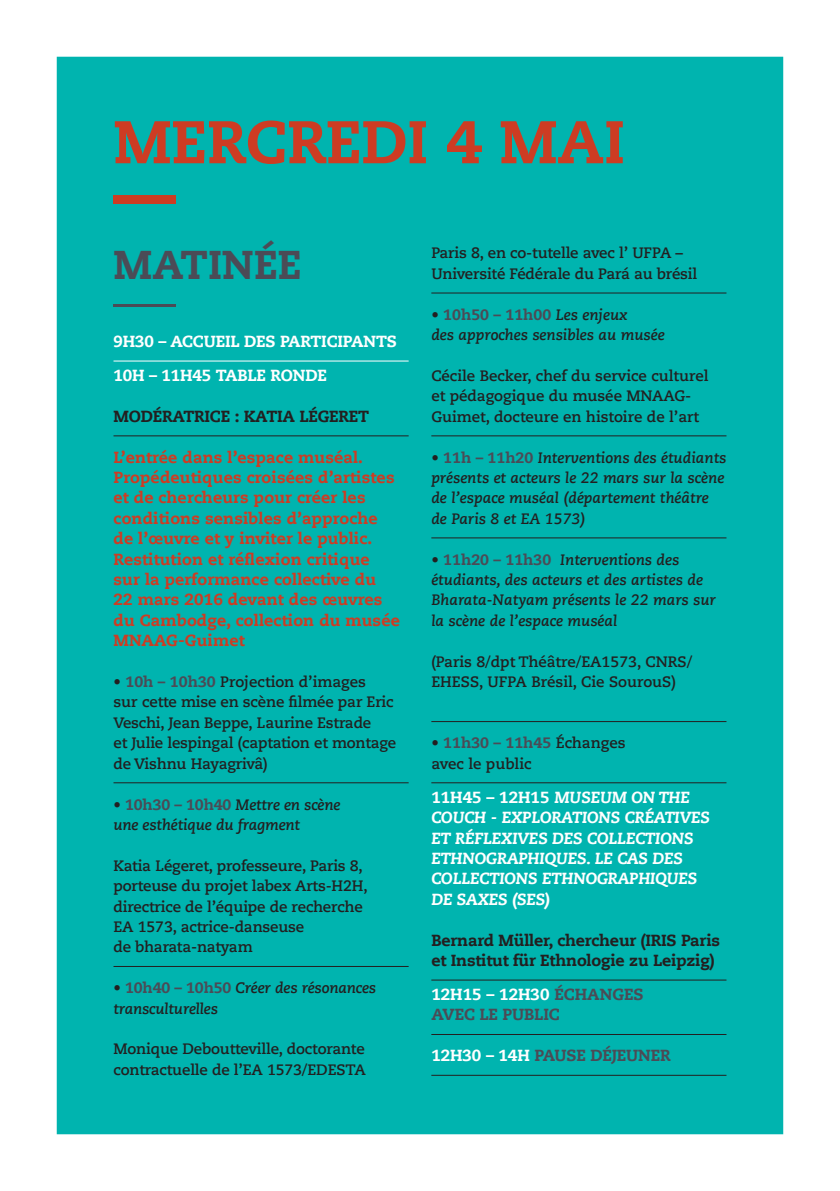
<style>
.page{position:relative;width:840px;height:1191px;background:#fff}
.page>*{position:absolute;margin:0;border:0;box-sizing:border-box;transform-origin:0 0}
.t1{font:800 60px "Caecilia Com 85";color:#cd3c23}
.t2{font:800 40px "Caecilia Com 85";color:#4b4b56}
.t3{font:800 16px/20.4px "Caecilia Com 85";letter-spacing:.01em;color:#cd3c23}
.t4{font:italic 800 16px/20.4px "Caecilia Com 86";letter-spacing:-.01em;color:#fff}
.t5{font:800 16px/20.4px "Caecilia Com 85";letter-spacing:-.01em;color:#231f20}
.t6{font:800 16px/34px "Caecilia Com 85";letter-spacing:-.01em;color:#fff}
.t7{font:800 16px/20.4px "Caecilia Com 85";letter-spacing:-.005em;color:#4b4b56}
.t8{font:700 15px/20.4px "Caecilia Com 75";letter-spacing:-.01em;color:#231f20}
.t9{font:italic 700 15px/20.4px "Caecilia Com 76";color:#231f20}
.t10{font:800 15px "Caecilia Com 85";color:#4b4b56}
.s1{font-family:"Caecilia Com 85";font-weight:800;color:#4b4b56}
.s2{font-family:"Caecilia Com 75";font-style:normal}
.s3{font-family:"Caecilia Com 85";font-weight:800;font-style:normal;color:#4b4b56}
.s4{font-family:"Caecilia Com 75";font-weight:700;color:#231f20}
.s5{font-family:"Caecilia Com 76";font-weight:700;font-style:italic;color:#231f20}
.s6{font-family:"Caecilia Com 86";font-style:italic}
.s7{color:#fff}
</style>
<div class="page">
<div style="left:57px;top:57px;width:725px;height:1077px;background:#00b4af"></div>
<hr style="left:113px;top:360px;width:295px;height:1px;background:#fff">
<hr style="left:113px;top:435px;width:295px;height:1px;background:#231f20">
<hr style="left:113px;top:782px;width:295px;height:1px;background:#231f20">
<hr style="left:113px;top:966px;width:295px;height:1px;background:#231f20">
<hr style="left:431px;top:292px;width:295px;height:1px;background:#231f20">
<hr style="left:431px;top:435px;width:295px;height:1px;background:#231f20">
<hr style="left:431px;top:537px;width:295px;height:1px;background:#231f20">
<hr style="left:431px;top:721px;width:295px;height:1px;background:#231f20">
<hr style="left:431px;top:782px;width:295px;height:1px;background:#231f20">
<hr style="left:431px;top:979px;width:295px;height:1px;background:#231f20">
<hr style="left:431px;top:1034px;width:295px;height:1px;background:#231f20">
<hr style="left:431px;top:1074px;width:295px;height:1px;background:#231f20">
<hr style="left:113px;top:304px;width:63px;height:3px;background:#4b4b56">
<div style="left:113px;top:195px;width:63px;height:9px;background:#cd3c23"></div>
<h1 class="t1" style="left:113px;top:101px;width:513px">MERCREDI 4 MAI</h1>
<h2 class="t2" style="left:113px;top:237px;width:189px">MATINÉE</h2>
<p class="t6" style="left:113px;top:324px;width:285px">9H30 – ACCUEIL DES PARTICIPANTS<br>10H – 11H45 TABLE RONDE</p>
<p class="t5" style="left:113px;top:405px;width:257px">MODÉRATRICE : KATIA LÉGERET</p>
<p class="t3" style="left:113px;top:446px;width:288px">L’entrée dans l’espace muséal.<br>Propédeutiques croisées d’artistes et de chercheurs pour créer les conditions sensibles d’approche de l’œuvre et y inviter le public.<br>Restitution et réflexion critique sur la performance collective du<br>22 mars 2016 devant des œuvres du Cambodge, collection du musée<br>MNAAG-Guimet</p>
<p class="t8" style="left:113px;top:671px;width:284px">• <span class="s1">10h – 10h30</span> Projection d’images<br>sur cette mise en scène filmée par Eric Veschi, Jean Beppe, Laurine Estrade<br>et Julie lespingal (captation et montage de Vishnu Hayagrivâ)</p>
<p class="t9" style="left:113px;top:794px;width:228px"><span class="s2">•</span> <span class="s3">10h30 – 10h40</span> Mettre en scène une esthétique du fragment</p>
<p class="t8" style="left:113px;top:855px;width:256px">Katia Légeret, professeure, Paris 8, porteuse du projet labex Arts-H2H, directrice de l’équipe de recherche<br>EA 1573, actrice-danseuse<br>de bharata-natyam</p>
<p class="t9" style="left:113px;top:977px;width:264px"><span class="s2">•</span> <span class="s3">10h40 – 10h50</span> Créer des résonances transculturelles</p>
<p class="t8" style="left:113px;top:1038px;width:254px">Monique Deboutteville, doctorante contractuelle de l’EA 1573/EDESTA</p>
<p class="t8" style="left:431px;top:243px;width:267px">Paris 8, en co-tutelle avec l’ UFPA –<br>Université Fédérale du Pará au brésil</p>
<p class="t10" style="left:431px;top:304px;width:198px"><span class="s4">•</span> 10h50 – 11h00 <span class="s5">Les enjeux</span></p>
<p class="t9" style="left:431px;top:324px;width:235px">des approches sensibles au musée</p>
<p class="t8" style="left:431px;top:365px;width:279px">Cécile Becker, chef du service culturel et pédagogique du musée MNAAG-<br>Guimet, docteure en histoire de l’art</p>
<p class="t9" style="left:431px;top:447px;width:296px"><span class="s2">•</span> <span class="s3">11h – 11h20</span> Interventions des étudiants présents et acteurs le 22 mars sur la scène de l’espace muséal (département théâtre de Paris 8 et EA 1573)</p>
<p class="t9" style="left:431px;top:549px;width:286px"><span class="s2">•</span> <span class="s3">11h20 – 11h30</span> Interventions des étudiants, des acteurs et des artistes de Bharata-Natyam présents le 22 mars sur la scène de l’espace muséal</p>
<p class="t8" style="left:431px;top:651px;width:262px">(Paris 8/dpt Théâtre/EA1573, CNRS/<br>EHESS, UFPA Brésil, Cie SourouS)</p>
<p class="t10" style="left:431px;top:732px;width:196px"><span class="s4">•</span> 11h30 – 11h45 <span class="s4">Échanges</span></p>
<p class="t8" style="left:431px;top:753px;width:102px">avec le public</p>
<p class="t6" style="left:431px;top:779px;width:260px">11H45 – 12H15 <span class="s6">MUSEUM ON THE</span></p>
<p class="t4" style="left:431px;top:807px;width:280px">COUCH - EXPLORATIONS CRÉATIVES<br>ET RÉFLEXIVES DES COLLECTIONS<br>ETHNOGRAPHIQUES. LE CAS DES<br>COLLECTIONS ETHNOGRAPHIQUES<br>DE SAXES (SES)</p>
<p class="t5" style="left:431px;top:929px;width:290px">Bernard Müller, chercheur (IRIS Paris et Institut für Ethnologie zu Leipzig)</p>
<p class="t7" style="left:431px;top:983px;width:214px"><span class="s7">12H15 – 12H30</span> ÉCHANGES<br>AVEC LE PUBLIC</p>
<p class="t7" style="left:431px;top:1045px;width:240px"><span class="s7">12H30 – 14H</span> PAUSE DÉJEUNER</p>
</div>
